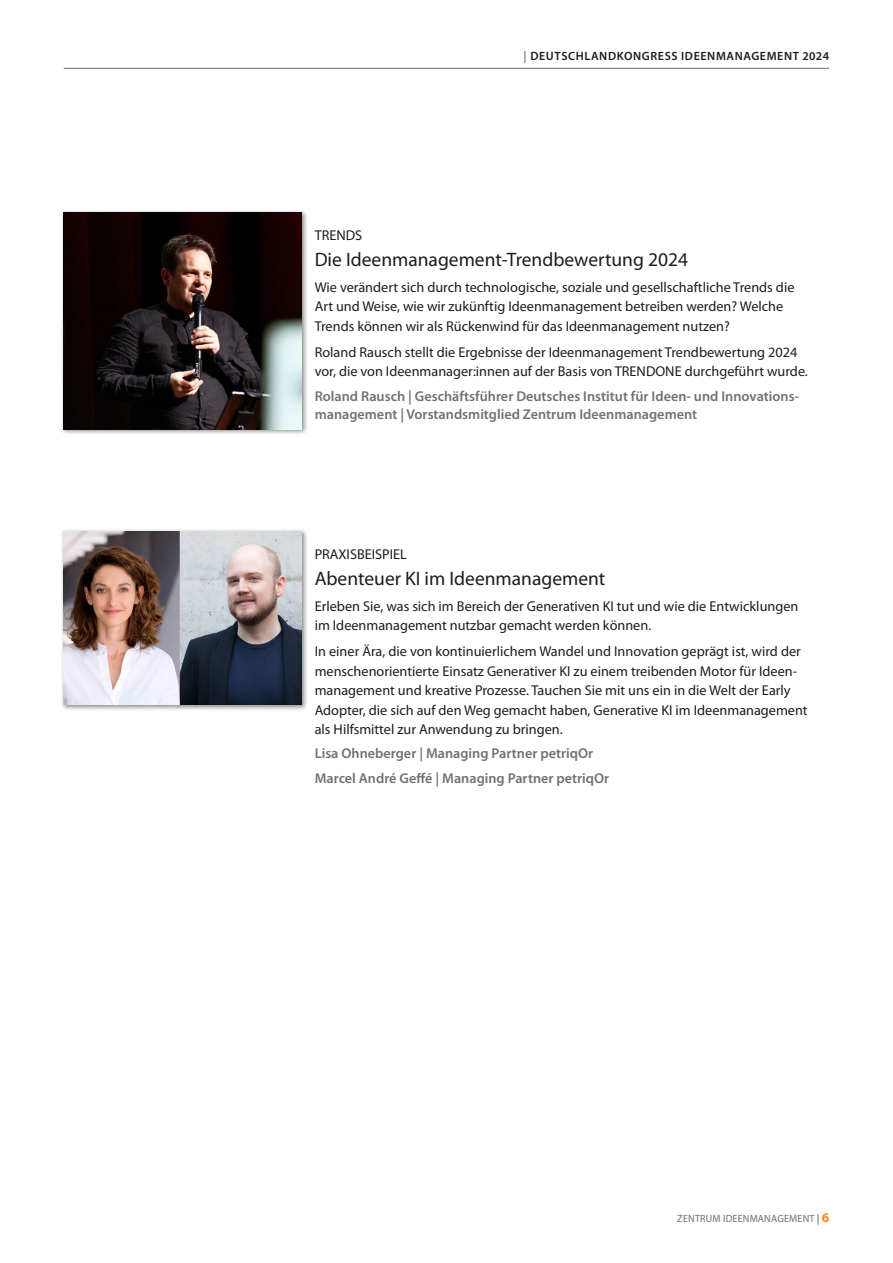
<style>
.page{position:relative;width:893px;height:1263px;background:#fff}
.page>*{position:absolute;margin:0;border:0;box-sizing:border-box;transform-origin:0 0}
.Text_11_14_light{font:19.5px "Myriad Pro";color:#1d1d1b}
.Text_11_14_light-2{font:14.25px/19.5px "Myriad Pro";color:#1d1d1b}
.Text_11_14_light-3{font:600 14.25px/18px "Myriad Pro";color:#727172}
.t1{font:600 12px "Myriad Pro";letter-spacing:.05em;color:#1d1d1b}
.t2{font:10.5px "Myriad Pro";letter-spacing:.02em;color:#70706f;scale:.96 1}
.s1{color:#727172}
.s2{font-weight:600}
.s3{font-weight:700;font-size:13.5px;color:#f28f11}
</style>
<div class="page">
<hr style="left:64px;top:68px;width:765px;height:1px;background:#727172">
<div style="left:61px;top:528px;width:247px;height:183px;background:#1d1d1b;opacity:.5"></div>
<img style="left:64px;top:531px;width:238px;height:174px">
<div style="left:61px;top:209px;width:247px;height:227px;background:#1d1d1b;opacity:.5"></div>
<img style="left:64px;top:213px;width:238px;height:216px">
<p class="t1" style="left:523px;top:48px;width:307px"><span class="s1">|</span> DEUTSCHLANDKONGRESS IDEENMANAGEMENT 2024</p>
<p class="Text_11_14_light-2" style="left:315px;top:225px;width:49px">TRENDS</p>
<p class="Text_11_14_light" style="left:315px;top:247px;width:375px">Die Ideenmanagement-Trendbewertung 2024</p>
<p class="Text_11_14_light-2" style="left:315px;top:277px;width:481px">Wie verändert sich durch technologische, soziale und gesellschaftliche Trends die<br>Art und Weise, wie wir zukünftig Ideenmanagement betreiben werden? Welche<br>Trends können wir als Rückenwind für das Ideenmanagement nutzen?</p>
<p class="Text_11_14_light-2" style="left:315px;top:342px;width:495px">Roland Rausch stellt die Ergebnisse der Ideenmanagement Trendbewertung 2024 vor, die von Ideenmanager:innen auf der Basis von TRENDONE durchgeführt wurde.</p>
<p class="Text_11_14_light-3" style="left:315px;top:386px;width:486px">Roland Rausch | Geschäftsführer Deutsches Institut für Ideen- und Innovations&shy;management | Vorstandsmitglied Zentrum Ideenmanagement</p>
<p class="Text_11_14_light-2" style="left:315px;top:544px;width:94px">PRAXISBEISPIEL</p>
<p class="Text_11_14_light" style="left:315px;top:566px;width:292px">Abenteuer KI im Ideenmanagement</p>
<p class="Text_11_14_light-2" style="left:315px;top:596px;width:485px">Erleben Sie, was sich im Bereich der Generativen KI tut und wie die Entwicklungen im Ideenmanagement nutzbar gemacht werden können.</p>
<p class="Text_11_14_light-2" style="left:315px;top:641px;width:494px">In einer Ära, die von kontinuierlichem Wandel und Innovation geprägt ist, wird der menschenorientierte Einsatz Generativer KI zu einem treibenden Motor für Ideen&shy;management und kreative Prozesse. Tauchen Sie mit uns ein in die Welt der Early Adopter, die sich auf den Weg gemacht haben, Generative KI im Ideenmanagement als Hilfsmittel zur Anwendung zu bringen.</p>
<p class="Text_11_14_light-3" style="left:315px;top:744px;width:280px">Lisa Ohneberger | Managing Partner petriqOr</p>
<p class="Text_11_14_light-3" style="left:315px;top:769px;width:296px">Marcel André Geffé | Managing Partner petriqOr</p>
<p class="t2" style="left:677px;top:1212px;width:160px">ZENTRUM IDEENMANAGEMENT <span class="s2">|</span> <span class="s3">6</span></p>
</div>
